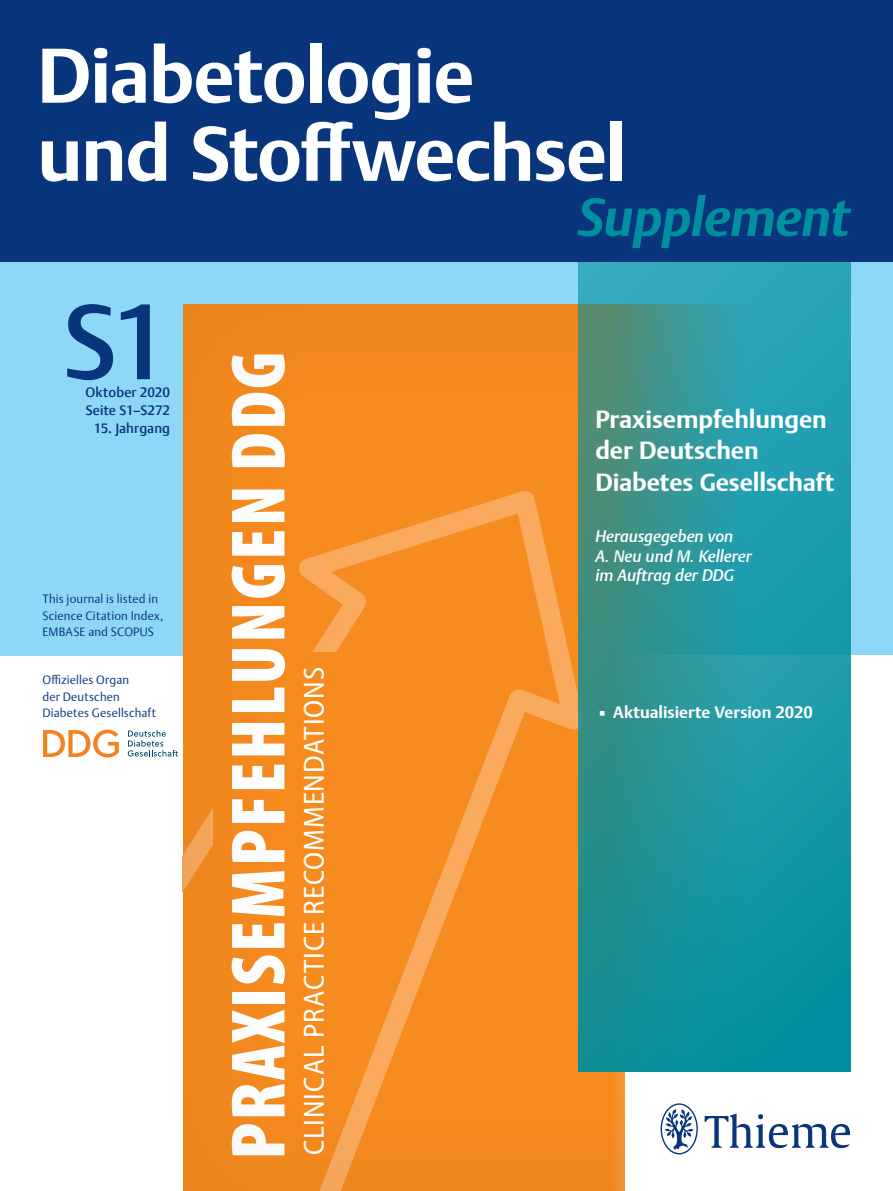
<style>
.page{position:relative;width:893px;height:1191px;background:#fff}
.page>*{position:absolute;margin:0;border:0;box-sizing:border-box;transform-origin:0 0}
.t1{font:500 105px "Thieme Argo 2011";color:#08357c}
.t2{font:900 condensed 77.7px "Myriad Pro";letter-spacing:.03em;color:#fff}
.t3{font:700 76.5px/78px "Thieme Argo 2011";letter-spacing:-.015em;color:#fff}
.t4{font:italic 700 53.25px "Thieme Argo 2011";letter-spacing:-.01em;color:#008f9e}
.t5{font:semi-condensed 29.25px "Myriad Pro";letter-spacing:.03em;color:#fff}
.t6{font:700 24.75px/31.5px "Thieme Argo 2011";letter-spacing:-.005em;color:#fff}
.t7{font:italic 500 16.5px/19.5px "Thieme Argo 2011";color:#fff}
.t8{font:700 16.5px "Thieme Argo 2011";color:#fff}
.t9{font:500 13.5px/18px "Thieme Argo 2011";letter-spacing:.01em;color:#08357c}
.t10{font:300 12px/16.5px "Thieme Argo 2011";letter-spacing:.01em;color:#08357c}
</style>
<div class="page">
<div style="left:0;top:262px;width:893px;height:393px;background:#8dd7f7"></div>
<div style="left:0;top:0;width:893px;height:262px;background:#08357c"></div>
<div style="left:182px;top:304px;width:571px;height:887px;background:#231f20;opacity:.09"></div>
<svg style="left:578px;top:655px;width:273px;height:536px;fill:#f38a1f"></svg>
<svg style="left:578px;top:262px;width:272px;height:809px"></svg>
<div style="left:625px;top:1071px;width:268px;height:120px;background:#fff"></div>
<svg style="left:661px;top:1103px;width:37px;height:51px"></svg>
<svg style="left:705px;top:1113px;width:145px;height:35px"></svg>
<svg style="left:128px;top:730px;width:50px;height:26px"></svg>
<svg style="left:43px;top:729px;width:76px;height:28px"></svg>
<h3 class="t3" style="left:37px;top:36px;width:591px">Diabetologie und Stoffwechsel</h3>
<h3 class="t4" style="left:578px;top:182px;width:274px">Supplement</h3>
<h1 class="t1" style="left:63px;top:272px;width:109px">S1</h1>
<p class="t9" style="left:86px;top:383px;width:86px">Oktober 2020<br>Seite S1–S272</p>
<p class="t9" style="left:94px;top:419px;width:78px">15. Jahrgang</p>
<p class="t10" style="left:43px;top:590px;width:122px">This journal is listed in<br>Science Citation Index,<br>EMBASE and SCOPUS</p>
<p class="t10" style="left:43px;top:671px;width:115px">Offizielles Organ<br>der Deutschen<br>Diabetes Gesellschaft</p>
<h2 class="t2" style="left:215px;top:1159px;width:809px;rotate:-90deg">PRAXISEMPFEHLUNGEN DDG</h2>
<h3 class="t5" style="left:298px;top:1155px;width:490px;rotate:-90deg">CLINICAL PRACTICE RECOMMENDATIONS</h3>
<h3 class="t6" style="left:595px;top:403px;width:241px">Praxisempfehlungen der Deutschen<br>Diabetes Gesellschaft</h3>
<h3 class="t7" style="left:595px;top:526px;width:158px">Herausgegeben von<br>A. Neu und M. Kellerer im Auftrag der DDG</h3>
<h3 class="t8" style="left:595px;top:701px;width:219px">▪ Aktualisierte Version 2020</h3>
</div>
